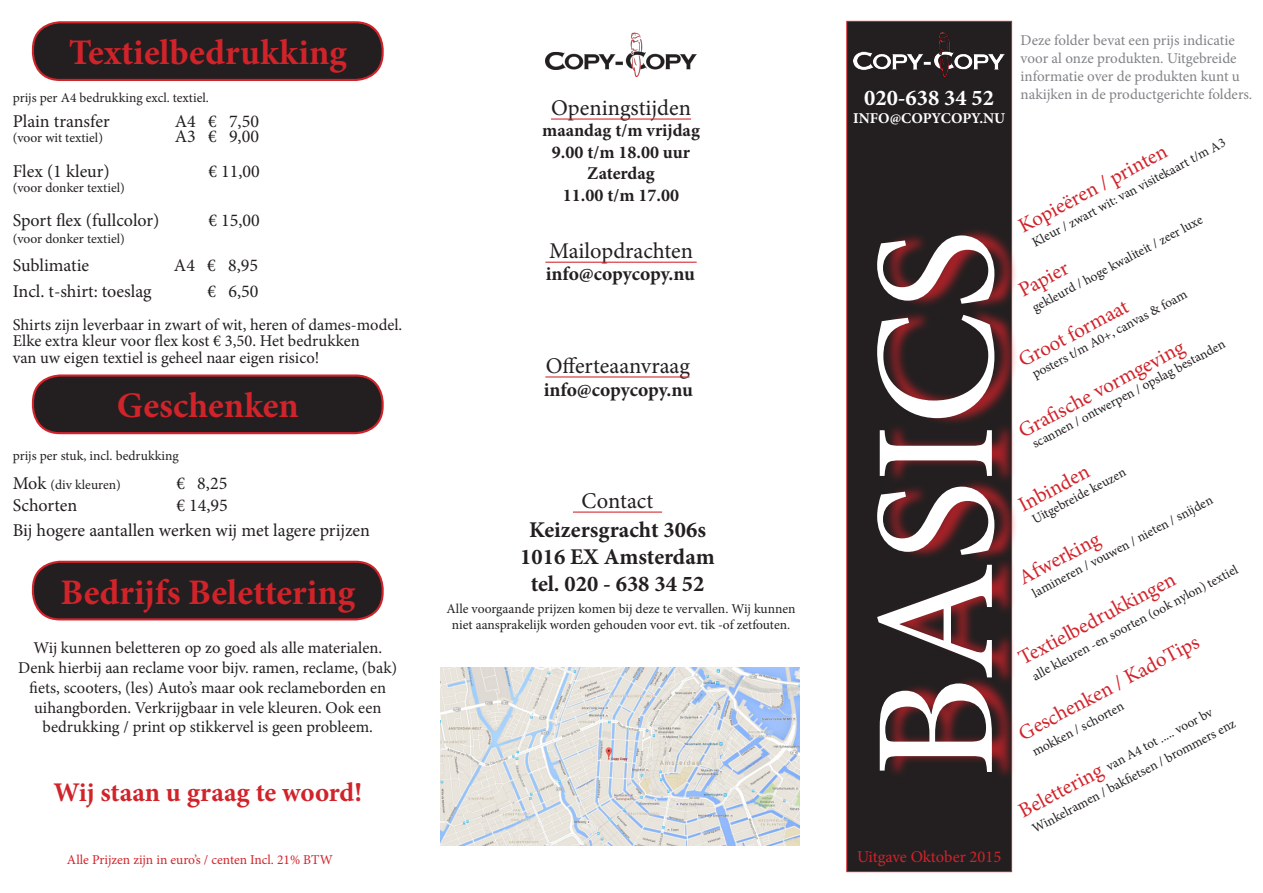
<style>
.page{position:relative;width:1263px;height:893px;background:#fff}
.page>*{position:absolute;margin:0;border:0;box-sizing:border-box;transform-origin:0 0}
.t1{font:172.5px "Minion Pro";letter-spacing:-.01em;color:#fff}
.t2{font:700 36px "Minion Pro";color:#d1232a}
.t3{font:700 27px "Minion Pro";letter-spacing:-.005em;color:#d1232a}
.t4{font:22.5px "Minion Pro";color:#231f20}
.t5{font:700 22.5px/27px "Minion Pro";color:#231f20;text-align:center}
.t6{font:700 22.5px "Minion Pro";color:#fff}
.t7{font:21px "Minion Pro";color:#d1232a}
.t8{font:700 19.5px "Minion Pro";letter-spacing:-.005em;color:#231f20}
.t9{font:18px/24.6px "Minion Pro";color:#231f20}
.t10{font:700 18px/21.6px "Minion Pro";color:#231f20;text-align:center}
.t11{font:16.5px/19.8px "Minion Pro";color:#231f20;text-align:center}
.t12{font:16.5px "Minion Pro";letter-spacing:-.005em;color:#d1232a}
.t13{font:15px/18px "Minion Pro";color:#808285}
.t14{font:700 15px "Minion Pro";color:#fff}
.t15{font:13.5px/16.2px "Minion Pro";color:#231f20;text-align:center}
.t16{font:13.5px "Minion Pro";color:#d1232a}
.s1{font-size:18px}
</style>
<div class="page">
<div style="left:847px;top:21px;width:164px;height:851px;background:#231f20"></div>
<div style="left:846px;top:21px;width:166px;height:851px;border:1px solid #d1232a"></div>
<div style="left:884px;top:227px;width:133px;height:553px;background:#d1232a;opacity:.75"></div>
<img style="left:853px;top:33px;width:152px;height:44px">
<img style="left:545px;top:33px;width:152px;height:44px">
<hr style="left:551px;top:118px;width:140px;height:2px;background:#d1232a">
<hr style="left:545px;top:262px;width:152px;height:1px;background:#d1232a">
<hr style="left:545px;top:376px;width:144px;height:1px;background:#d1232a">
<hr style="left:573px;top:512px;width:89px;height:1px;background:#d1232a">
<img style="left:441px;top:667px;width:359px;height:178px">
<div style="left:33px;top:22px;width:350px;height:58px;background:#231f20;border-radius:27px"></div>
<div style="left:32px;top:21px;width:352px;height:60px;border:2px solid #d1232a;border-radius:27px"></div>
<div style="left:33px;top:376px;width:350px;height:57px;background:#231f20;border-radius:27px"></div>
<div style="left:32px;top:374px;width:352px;height:60px;border:2px solid #d1232a;border-radius:27px"></div>
<div style="left:33px;top:562px;width:350px;height:57px;background:#231f20;border-radius:27px"></div>
<div style="left:32px;top:561px;width:352px;height:59px;border:2px solid #d1232a;border-radius:27px"></div>
<h2 class="t2" style="left:69px;top:27px;width:279px">Textielbedrukking</h2>
<p class="t15" style="left:13px;top:89px;width:198px">prijs per A4 bedrukking excl. textiel.</p>
<h3 class="t9" style="left:13px;top:109px;width:98px">Plain transfer</h3>
<h3 class="t9" style="left:175px;top:109px;width:86px">A4 € 7,50</h3>
<p class="t15" style="left:13px;top:130px;width:92px">(voor wit textiel)</p>
<h3 class="t9" style="left:175px;top:124px;width:86px">A3 € 9,00</h3>
<h3 class="t9" style="left:13px;top:159px;width:99px">Flex (1 kleur)</h3>
<h3 class="t9" style="left:208px;top:159px;width:53px">€ 11,00</h3>
<p class="t15" style="left:13px;top:179px;width:114px">(voor donker textiel)</p>
<h3 class="t9" style="left:13px;top:208px;width:148px">Sport flex (fullcolor)</h3>
<h3 class="t9" style="left:208px;top:208px;width:53px">€ 15,00</h3>
<p class="t15" style="left:13px;top:230px;width:114px">(voor donker textiel)</p>
<h3 class="t9" style="left:13px;top:253px;width:78px">Sublimatie</h3>
<h3 class="t9" style="left:174px;top:253px;width:86px">A4 € 8,95</h3>
<h3 class="t9" style="left:13px;top:279px;width:140px">Incl. t-shirt: toeslag</h3>
<h3 class="t9" style="left:207px;top:279px;width:52px">€ 6,50</h3>
<p class="t11" style="left:13px;top:316px;width:391px;line-height:16.5px;text-align:left">Shirts zijn leverbaar in zwart of wit, heren of dames-model.<br>Elke extra kleur voor flex kost € 3,50. Het bedrukken<br>van uw eigen textiel is geheel naar eigen risico!</p>
<h2 class="t2" style="left:117px;top:380px;width:184px">Geschenken</h2>
<p class="t15" style="left:13px;top:448px;width:168px">prijs per stuk, incl. bedrukking</p>
<p class="t15" style="left:13px;top:477px;width:110px"><span class="s1">Mok</span> (div kleuren)</p>
<h3 class="t9" style="left:13px;top:493px;width:359px">Schorten<br>Bij hogere aantallen werken wij met lagere prijzen</h3>
<h3 class="t9" style="left:176px;top:473px;width:53px;line-height:21.6px">€ 8,25 € 14,95</h3>
<h2 class="t2" style="left:60px;top:567px;width:296px">Bedrijfs Belettering</h2>
<p class="t11" style="left:18px;top:638px;width:380px">Wij kunnen beletteren op zo goed als alle materialen.<br>Denk hierbij aan reclame voor bijv. ramen, reclame, (bak) fiets, scooters, (les) Auto’s maar ook reclameborden en uihangborden. Verkrijgbaar in vele kleuren. Ook een bedrukking / print op stikkervel is geen probleem.</p>
<h3 class="t3" style="left:53px;top:773px;width:310px">Wij staan u graag te woord!</h3>
<p class="t16" style="left:67px;top:851px;width:267px">Alle Prijzen zijn in euro’s / centen Incl. 21% BTW</p>
<h3 class="t4" style="left:551px;top:93px;width:141px">Openingstijden</h3>
<h3 class="t10" style="left:542px;top:119px;width:159px">maandag t/m vrijdag<br>9.00 t/m 18.00 uur<br>Zaterdag<br>11.00 t/m 17.00</h3>
<h3 class="t4" style="left:549px;top:236px;width:146px">Mailopdrachten</h3>
<h3 class="t8" style="left:546px;top:260px;width:151px">info@copycopy.nu</h3>
<h3 class="t4" style="left:546px;top:351px;width:146px">Offerteaanvraag</h3>
<h3 class="t8" style="left:544px;top:376px;width:151px">info@copycopy.nu</h3>
<h3 class="t4" style="left:582px;top:486px;width:73px">Contact</h3>
<h3 class="t5" style="left:520px;top:516px;width:196px">Keizersgracht 306s<br>1016 EX Amsterdam tel. 020 - 638 34 52</h3>
<p class="t15" style="left:446px;top:600px;width:351px">Alle voorgaande prijzen komen bij deze te vervallen. Wij kunnen niet aansprakelijk worden gehouden voor evt. tik -of zetfouten.</p>
<h3 class="t6" style="left:864px;top:82px;width:131px">020-638 34 52</h3>
<p class="t14" style="left:853px;top:107px;width:154px">INFO@COPYCOPY.NU</p>
<h1 class="t1" style="left:821px;top:778px;width:550px;rotate:-90deg">BASICS</h1>
<p class="t12" style="left:857px;top:846px;width:146px">Uitgave Oktober 2015</p>
<p class="t13" style="left:1020px;top:31px;width:233px">Deze folder bevat een prijs indicatie voor al onze produkten. Uitgebreide informatie over de produkten kunt u nakijken in de productgerichte folders.</p>
<p class="t15" style="left:1029px;top:236px;width:218px;rotate:-28deg">Kleur / zwart wit: van visitekaart t/m A3</p>
<h3 class="t7" style="left:1013px;top:215px;width:166px;rotate:-28deg">Kopieëren / printen</h3>
<p class="t15" style="left:1029px;top:301px;width:193px;rotate:-28deg">gekleurd / hoge kwaliteit / zeer luxe</p>
<h3 class="t7" style="left:1013px;top:279px;width:55px;rotate:-28deg">Papier</h3>
<p class="t15" style="left:1029px;top:367px;width:175px;rotate:-28deg">posters t/m A0+, canvas &amp; foam</p>
<h3 class="t7" style="left:1013px;top:349px;width:122px;rotate:-28deg">Groot formaat</h3>
<p class="t15" style="left:1029px;top:437px;width:218px;rotate:-28deg">scannen / ontwerpen / opslag bestanden</p>
<p class="t15" style="left:1029px;top:513px;width:105px;rotate:-28deg">Uitgebreide keuzen</p>
<h3 class="t7" style="left:1013px;top:420px;width:186px;rotate:-28deg">Grafi sche vormgeving</h3>
<h3 class="t7" style="left:1013px;top:494px;width:79px;rotate:-28deg">Inbinden</h3>
<p class="t15" style="left:1029px;top:587px;width:204px;rotate:-28deg">lamineren / vouwen / nieten / snijden</p>
<h3 class="t7" style="left:1013px;top:566px;width:91px;rotate:-28deg">Afwerking</h3>
<p class="t15" style="left:1029px;top:670px;width:232px;rotate:-28deg">alle kleuren -en soorten (ook nylon) textiel</p>
<p class="t15" style="left:1029px;top:745px;width:103px;rotate:-28deg">mokken / schorten</p>
<h3 class="t7" style="left:1013px;top:647px;width:176px;rotate:-28deg">Textielbedrukkingen</h3>
<h3 class="t7" style="left:1013px;top:722px;width:203px;rotate:-28deg">Geschenken / KadoTips</h3>
<p class="t15" style="left:1103px;top:760px;width:120px;rotate:-28deg">van A4 tot ..... voor bv</p>
<p class="t15" style="left:1029px;top:822px;width:230px;rotate:-28deg">Winkelramen / bakfi etsen / brommers enz</p>
<h3 class="t7" style="left:1013px;top:800px;width:93px;rotate:-28deg">Belettering</h3>
</div>
